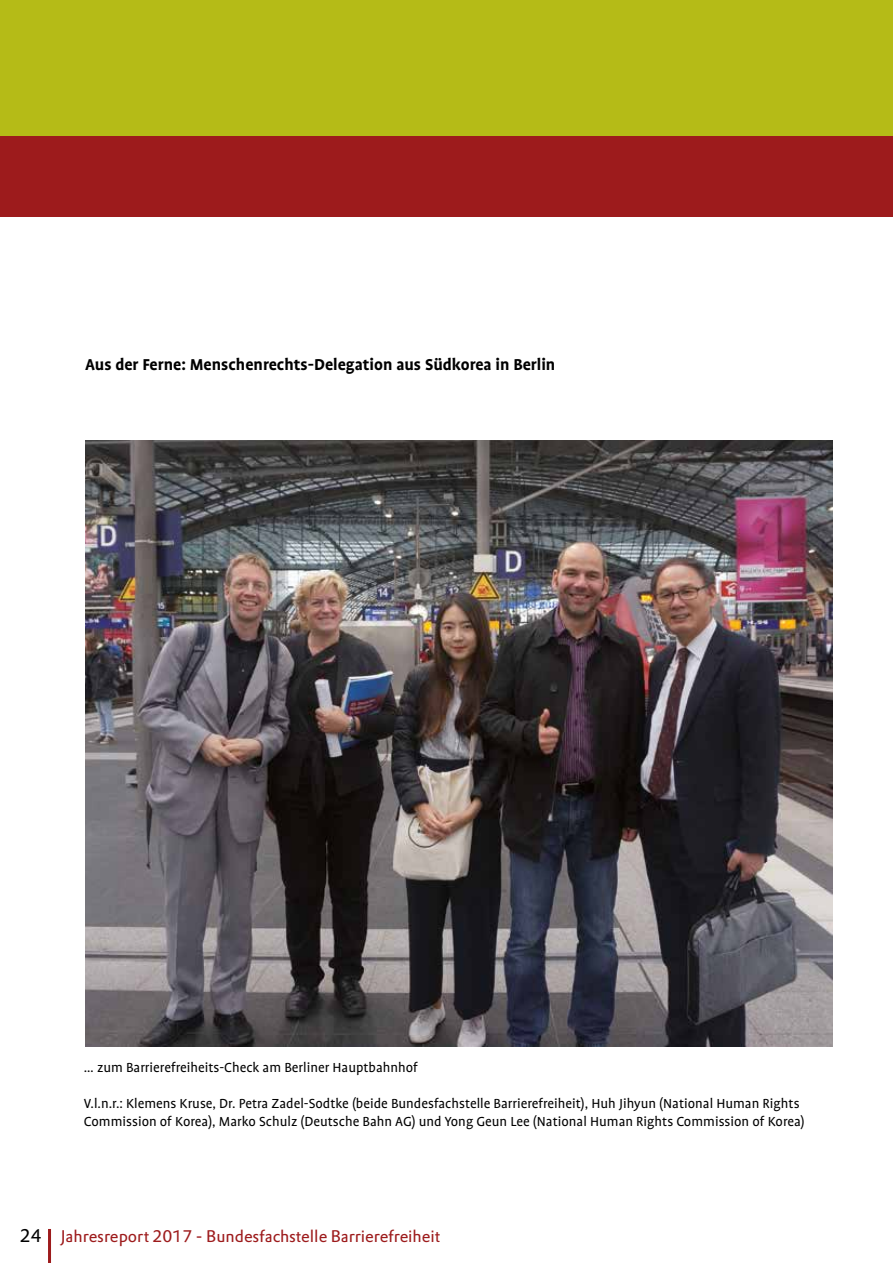
<style>
.page{position:relative;width:893px;height:1263px;background:#fff}
.page>*{position:absolute;margin:0;border:0;box-sizing:border-box;transform-origin:0 0}
.t1{font:700 18px "Profile";color:#000}
.t2{font:16.5px "DTL Prokyon T";letter-spacing:-.005em;color:#9d1b1c}
.t3{font:15px/18px "Profile";color:#000}
.s1{font-size:18px;color:#000}
</style>
<div class="page">
<div style="left:0;top:0;width:893px;height:136px;background:#b5bb17"></div>
<div style="left:0;top:136px;width:893px;height:71px;background:#9d1b1c"></div>
<div style="left:0;top:202px;width:893px;height:15px;background:#9d1b1c"></div>
<hr style="left:48px;top:1229px;width:3px;height:34px;background:#9d1b1c">
<img style="left:85px;top:440px;width:747px;height:606px">
<p class="t1" style="left:85px;top:355px;width:472px">Aus der Ferne: Menschenrechts-Delegation aus Südkorea in Berlin</p>
<p class="t3" style="left:84px;top:1058px;width:335px">… zum Barrierefreiheits-Check am Berliner Hauptbahnhof</p>
<p class="t3" style="left:84px;top:1094px;width:722px">V.l.n.r.: Klemens Kruse, Dr. Petra Zadel-Sodtke (beide Bundesfachstelle Barrierefreiheit), Huh Jihyun (National Human Rights<br>Commission of Korea), Marko Schulz (Deutsche Bahn AG) und Yong Geun Lee (National Human Rights Commission of Korea)</p>
<p class="t2" style="left:20px;top:1225px;width:422px"><span class="s1">24</span> Jahresreport 2017 - Bundesfachstelle Barrierefreiheit</p>
</div>
